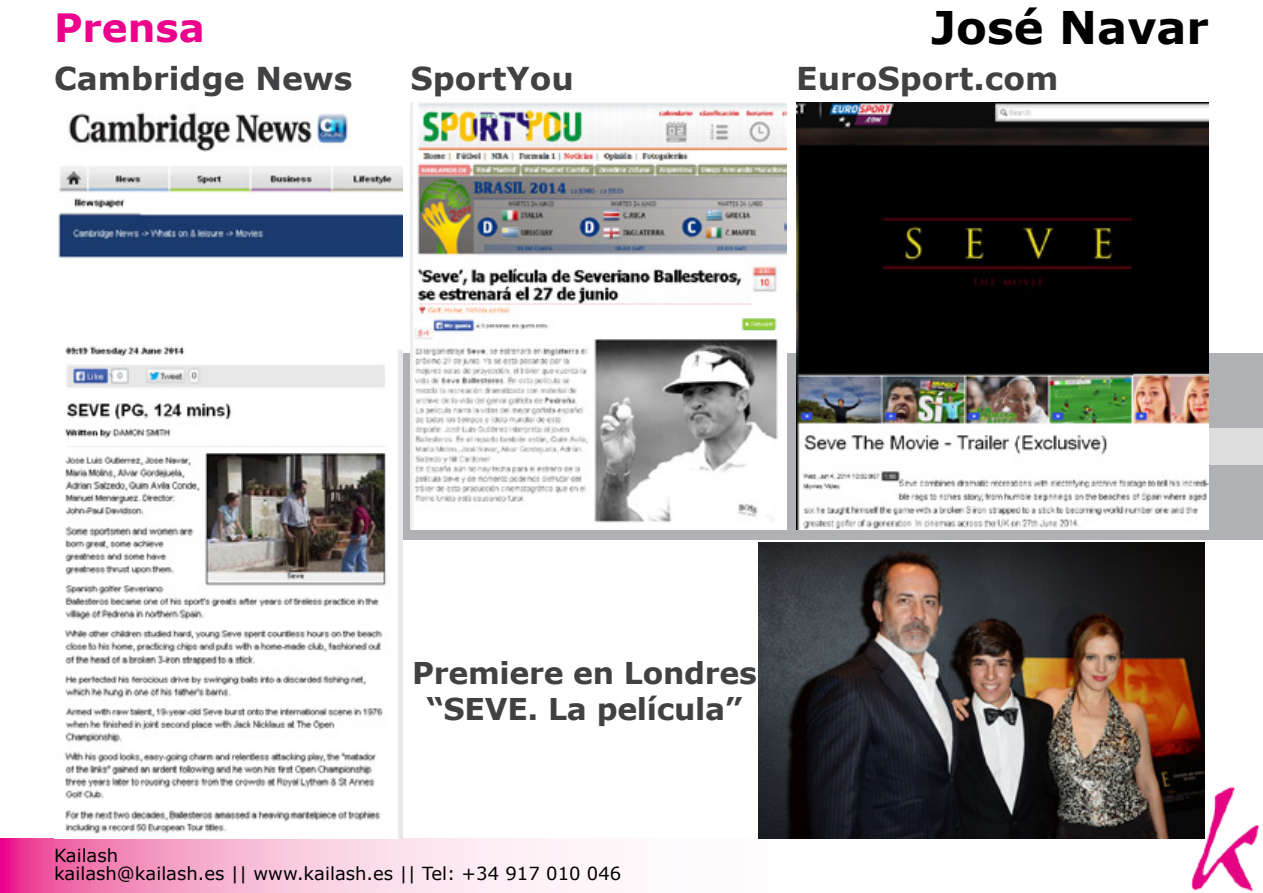
<style>
.page{position:relative;width:1263px;height:893px;background:#fff}
.page>*{position:absolute;margin:0;border:0;box-sizing:border-box;transform-origin:0 0}
.t1{font:700 45px "Verdana";color:#000}
.t2{font:700 39px "Verdana";color:#ec008c}
.t3{font:700 31.5px "Verdana";color:#414042}
.t4{font:700 30px/36px "Verdana";letter-spacing:-.01em;color:#414042;text-align:center}
.t5{font:18px/18px "Verdana";color:#000}
</style>
<div class="page">
<svg style="left:0;top:839px;width:574px;height:54px;background:#f7b3d3"></svg>
<div style="left:631px;top:353px;width:632px;height:187px;background:#afb1b4"></div>
<div style="left:1186px;top:428px;width:77px;height:37px;background:#ddd"></div>
<div style="left:54px;top:353px;width:897px;height:187px;background:#afb1b4"></div>
<img style="left:1191px;top:782px;width:69px;height:110px">
<img style="left:54px;top:112px;width:348px;height:727px">
<img style="left:410px;top:103px;width:377px;height:427px">
<img style="left:796px;top:103px;width:413px;height:427px">
<img style="left:758px;top:543px;width:446px;height:296px">
<h2 class="t2" style="left:54px;top:3px;width:152px">Prensa</h2>
<h1 class="t1" style="left:931px;top:-1px;width:279px">José Navar</h1>
<h3 class="t3" style="left:54px;top:59px;width:300px">Cambridge News</h3>
<h3 class="t3" style="left:410px;top:59px;width:165px">SportYou</h3>
<h3 class="t3" style="left:796px;top:59px;width:264px">EuroSport.com</h3>
<h3 class="t4" style="left:412px;top:654px;width:346px">Premiere en Londres “SEVE. La película”</h3>
<p class="t5" style="left:54px;top:845px;width:569px">Kailash<br>kailash@kailash.es || www.kailash.es || Tel: +34 917 010 046</p>
</div>
